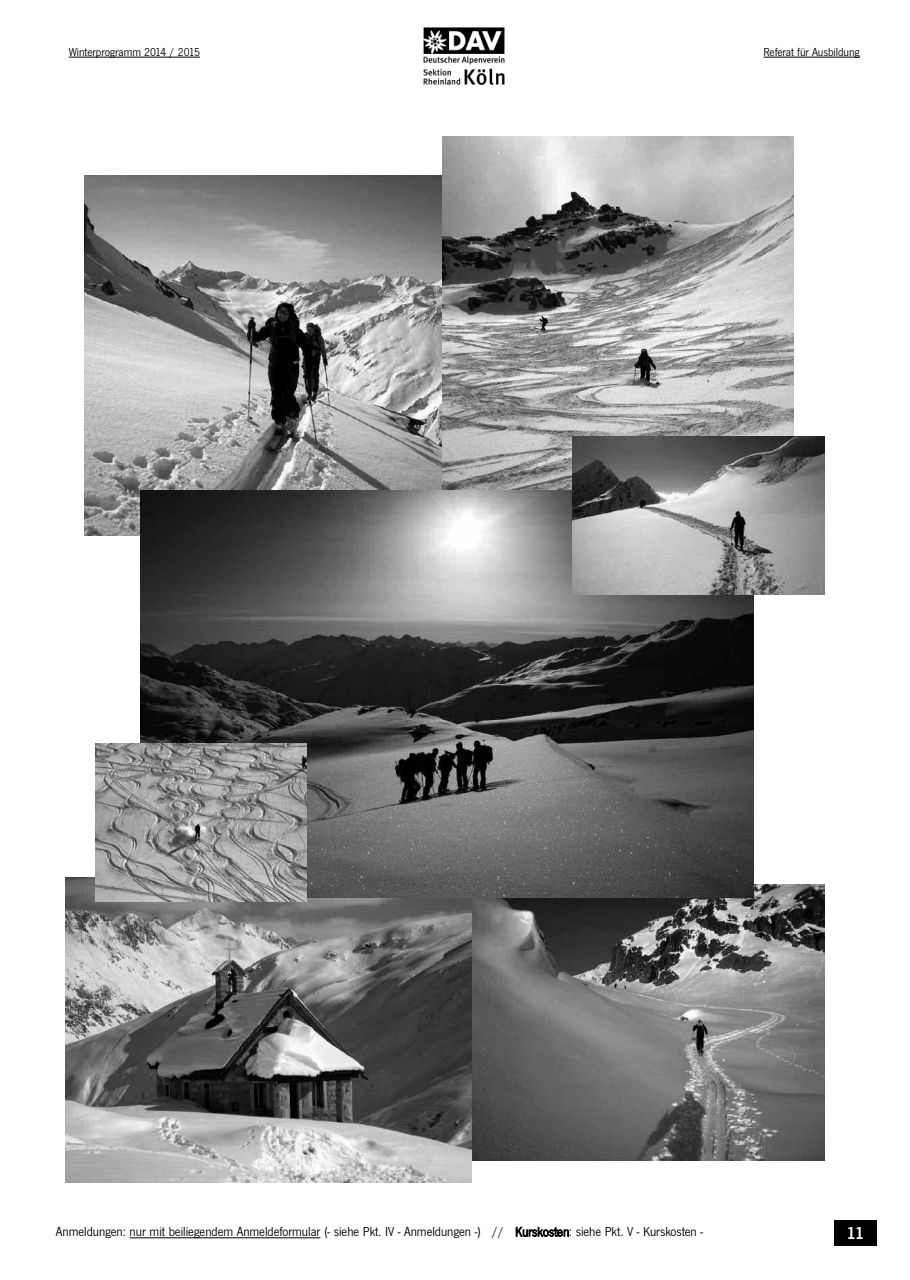
<style>
.page{position:relative;width:910px;height:1280px;background:#fff}
.page>*{position:absolute;margin:0;border:0;box-sizing:border-box;transform-origin:0 0}
.t1{font:600 18px "News Got T";color:#fff}
.t2{font:13.5px "News Got T";letter-spacing:-.005em;color:#000}
.t3{font:12px "News Got T";letter-spacing:-.005em;color:#000}
</style>
<div class="page">
<img style="left:84px;top:175px;width:358px;height:361px">
<div style="left:834px;top:1220px;width:43px;height:26px;background:#000"></div>
<img style="left:423px;top:27px;width:82px;height:58px">
<hr style="left:69px;top:57px;width:131px;height:1px;background:#000">
<hr style="left:764px;top:57px;width:96px;height:1px;background:#000">
<hr style="left:130px;top:1237px;width:190px;height:1px;background:#000">
<img style="left:442px;top:136px;width:352px;height:354px">
<img style="left:471px;top:884px;width:354px;height:277px">
<img style="left:66px;top:878px;width:405px;height:304px">
<img style="left:140px;top:490px;width:614px;height:407px">
<img style="left:95px;top:743px;width:211px;height:158px">
<img style="left:573px;top:436px;width:252px;height:158px">
<p class="t3" style="left:69px;top:45px;width:133px">Winterprogramm 2014 / 2015</p>
<p class="t3" style="left:764px;top:45px;width:98px">Referat für Ausbildung</p>
<p class="t2" style="left:56px;top:1224px;width:649px">Anmeldungen: nur mit beiliegendem Anmeldeformular (- siehe Pkt. IV - Anmeldungen -) // Kurskosten: siehe Pkt. V - Kurskosten -</p>
<h1 class="t1" style="left:846px;top:1222px;width:20px">11</h1>
</div>
